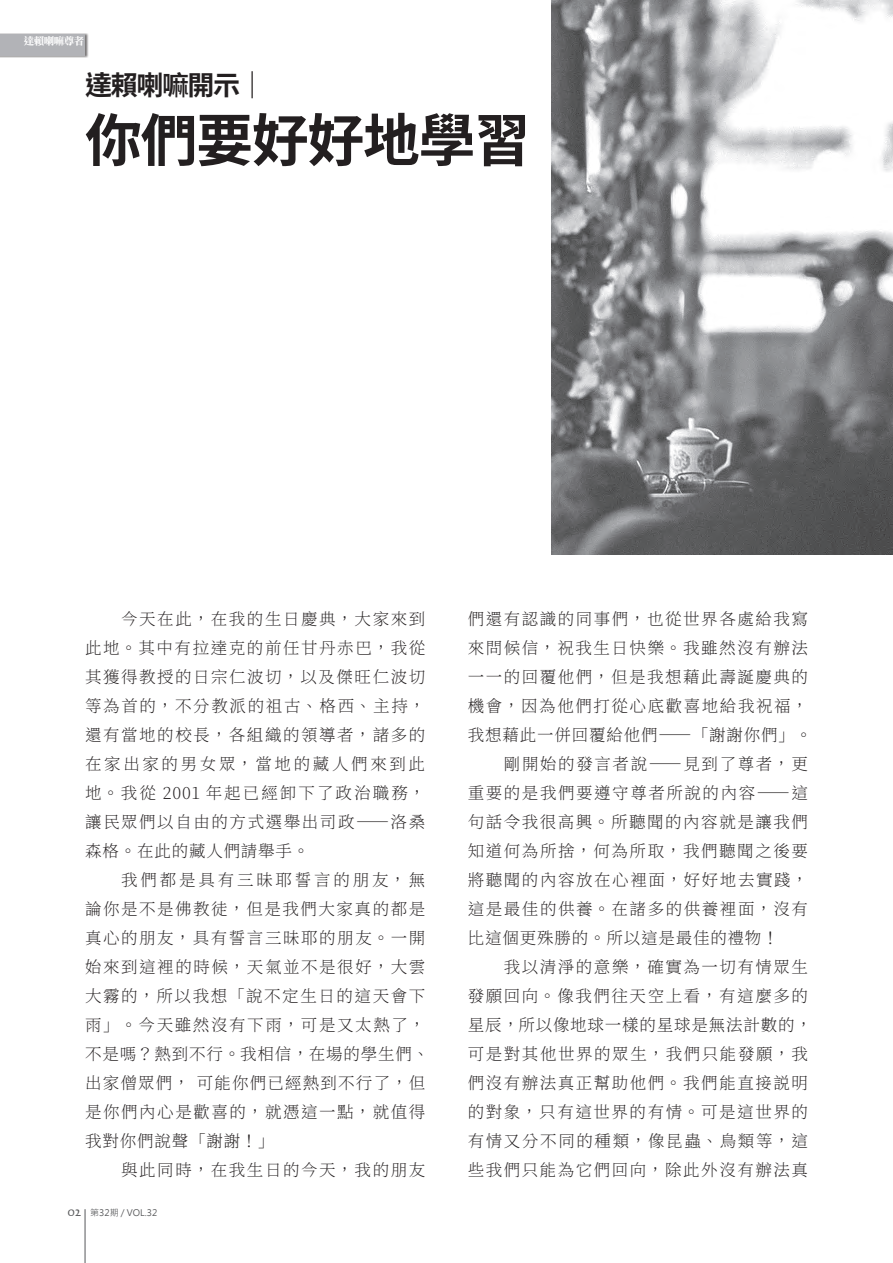
<style>
.page{position:relative;width:893px;height:1263px;background:#fff}
.page>*{position:absolute;margin:0;border:0;box-sizing:border-box;transform-origin:0 0}
.t1{font:700 57px "Noto Sans Hant";letter-spacing:-.025em;color:#231f20}
.t2{font:700 27px "Noto Sans Hant";letter-spacing:-.05em;color:#231f20}
.t3{font:200 16.5px/29px "Source Han Serif TC";letter-spacing:.095em;color:#231f20;text-align:justify}
.t4{font:200 16.5px "Source Han Serif TC";letter-spacing:.05em;color:#231f20}
.t5{font:10.5px "DF Li Song Bd WIN BF";letter-spacing:-.05em;color:#fff}
.t6{font:9px "Microsoft Jheng Hei";color:#57585a}
.s1{font-family:"Calligraphic 421 BT Roman B";font-size:15px}
</style>
<div class="page">
<img style="left:552px;top:0;width:341px;height:554px">
<div style="left:0;top:33px;width:89px;height:25px;background:#231f20;opacity:.6"></div>
<div style="left:0;top:34px;width:85px;height:21px;background:#b2b3b7"></div>
<hr style="left:85px;top:1209px;width:1px;height:54px;background:#57585a">
<p class="t5" style="left:24px;top:35px;width:62px">達賴喇嘛尊者</p>
<h2 class="t2" style="left:85px;top:70px;width:182px">達賴喇嘛開示｜</h2>
<h1 class="t1" style="left:85px;top:108px;width:448px">你們要好好地學習</h1>
<p class="t3" style="left:85px;top:605px;width:342px;text-indent:36px">今天在此，在我的生日慶典，大家來到此地。其中有拉達克的前任甘丹赤巴，我從其獲得教授的日宗仁波切，以及傑旺仁波切等為首的，不分教派的祖古、格西、主持，還有當地的校長，各組織的領導者，諸多的在家出家的男女眾，當地的藏人們來到此地。我從 2001 年起已經卸下了政治職務，讓民眾們以自由的方式選舉出司政――洛桑森格。在此的藏人們請舉手。</p>
<p class="t3" style="left:85px;top:866px;width:346px;text-align:left;text-indent:36px">我們都是具有三昧耶誓言的朋友，無論你是不是佛教徒，但是我們大家真的都是真心的朋友，具有誓言三昧耶的朋友。一開始來到這裡的時候，天氣並不是很好，大雲大霧的，所以我想「說不定生日的這天會下雨」。今天雖然沒有下雨，可是又太熱了，不是嗎？熱到不行。我相信，在場的學生們、出家僧眾們， 可能你們已經熱到不行了，但是你們內心是歡喜的，就憑這一點，就值得我對你們說聲「謝謝！」</p>
<p class="t3" style="left:121px;top:1155px;width:306px">與此同時，在我生日的今天，我的朋友</p>
<p class="t6" style="left:68px;top:1207px;width:91px"><span class="s1">02</span> 第32期 / VOL.32</p>
<p class="t3" style="left:468px;top:605px;width:342px">們還有認識的同事們，也從世界各處給我寫</p>
<p class="t3" style="left:468px;top:634px;width:342px">來問候信，祝我生日快樂。我雖然沒有辦法</p>
<p class="t3" style="left:468px;top:663px;width:342px">一一的回覆他們，但是我想藉此壽誕慶典的</p>
<p class="t3" style="left:468px;top:692px;width:342px">機會，因為他們打從心底歡喜地給我祝福，</p>
<p class="t4" style="left:468px;top:726px;width:346px">我想藉此一併回覆給他們――「謝謝你們」。</p>
<p class="t3" style="left:504px;top:750px;width:305px">剛開始的發言者說――見到了尊者，更</p>
<p class="t3" style="left:468px;top:779px;width:342px">重要的是我們要遵守尊者所說的內容――這</p>
<p class="t3" style="left:468px;top:808px;width:342px">句話令我很高興。所聽聞的內容就是讓我們</p>
<p class="t3" style="left:468px;top:837px;width:342px">知道何為所捨，何為所取，我們聽聞之後要</p>
<p class="t3" style="left:468px;top:866px;width:342px">將聽聞的內容放在心裡面，好好地去實踐，</p>
<p class="t3" style="left:468px;top:895px;width:342px">這是最佳的供養。在諸多的供養裡面，沒有</p>
<p class="t4" style="left:468px;top:929px;width:313px">比這個更殊勝的。所以這是最佳的禮物！</p>
<p class="t3" style="left:504px;top:953px;width:306px">我以清淨的意樂，確實為一切有情眾生</p>
<p class="t3" style="left:468px;top:982px;width:342px">發願回向。像我們往天空上看，有這麼多的</p>
<p class="t4" style="left:468px;top:1015px;width:346px">星辰，所以像地球一樣的星球是無法計數的，</p>
<p class="t3" style="left:468px;top:1040px;width:342px">可是對其他世界的眾生，我們只能發願，我</p>
<p class="t3" style="left:468px;top:1069px;width:342px">們沒有辦法真正幫助他們。我們能直接説明</p>
<p class="t3" style="left:468px;top:1097px;width:342px">的對象，只有這世界的有情。可是這世界的</p>
<p class="t3" style="left:468px;top:1126px;width:342px">有情又分不同的種類，像昆蟲、鳥類等，這</p>
<p class="t3" style="left:468px;top:1155px;width:342px">些我們只能為它們回向，除此外沒有辦法真</p>
</div>
